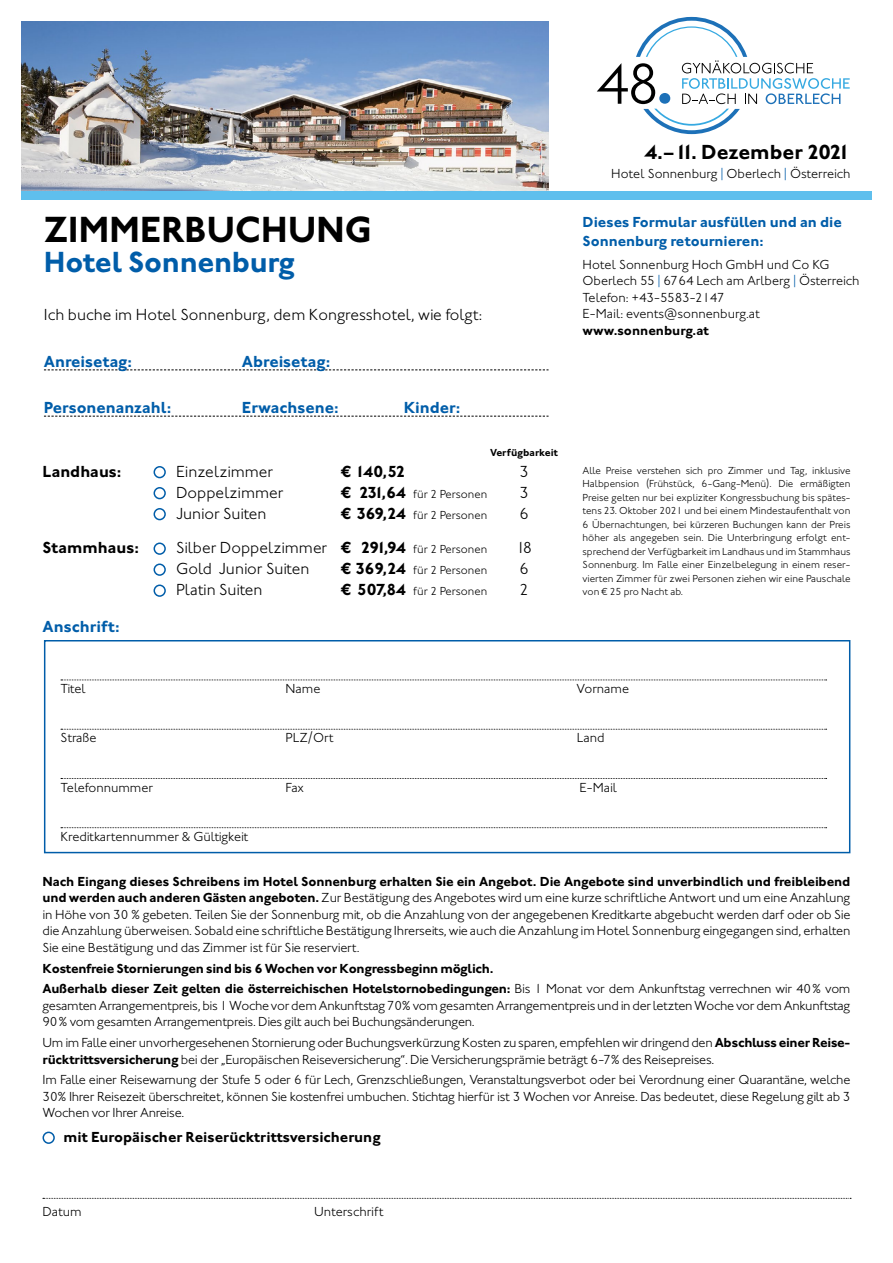
<style>
.page{position:relative;width:893px;height:1263px;background:#fff}
.page>*{position:absolute;margin:0;border:0;box-sizing:border-box;transform-origin:0 0}
.t1{font:700 37.5px "Johnston ITC Std";letter-spacing:-.01em;color:#000}
.t2{font:700 30px "Johnston ITC Std";letter-spacing:-.01em;color:#005da9}
.t3{font:700 21px "Johnston ITC Std";letter-spacing:-.02em;color:#000}
.t4{font:300 16.5px "Johnston ITC Std";color:#000}
.t5{font:700 16.5px "Johnston ITC Std";color:#005da9}
.t6{font:700 16.5px "Johnston ITC Std";color:#000}
.t7{font:700 15px/19.5px "Johnston ITC Std";color:#005da9}
.t8{font:700 15px "Johnston ITC Std";color:#000}
.t9{font:300 13.5px/16.5px "Johnston ITC Std";letter-spacing:-.02em;color:#000;text-align:justify}
.t10{font:300 13.5px/16.5px "Johnston ITC Std";color:#000}
.t11{font:700 13.5px/20.7px "Johnston ITC Std";letter-spacing:-.02em;color:#000}
.t12{font:700 13.5px "Johnston ITC Std";color:#000}
.t13{font:300 12px "Johnston ITC Std";color:#000}
.t14{font:300 10.5px/13.5px "Johnston ITC Std";color:#000;text-align:justify}
.t15{font:700 10.5px "Johnston ITC Std";color:#000}
.s1{font-weight:700;font-size:16.5px}
.s2{font-weight:700}
.s3{font-size:12px}
.s4{color:#005da9}
.s5{font-weight:300}
</style>
<div class="page">
<svg style="left:43px;top:1198px;width:808px;height:1px"></svg>
<svg style="left:44px;top:369px;width:505px;height:1px"></svg>
<svg style="left:44px;top:416px;width:505px;height:1px"></svg>
<svg style="left:61px;top:679px;width:766px;height:1px"></svg>
<svg style="left:61px;top:729px;width:766px;height:1px"></svg>
<svg style="left:61px;top:778px;width:766px;height:1px"></svg>
<svg style="left:61px;top:827px;width:766px;height:1px"></svg>
<div style="left:44px;top:640px;width:806px;height:213px;border:2px solid #005da9"></div>
<div style="left:154px;top:466px;width:12px;height:12px;border:2px solid #005da9;border-radius:50%"></div>
<div style="left:154px;top:487px;width:12px;height:12px;border:2px solid #005da9;border-radius:50%"></div>
<div style="left:154px;top:508px;width:12px;height:12px;border:2px solid #005da9;border-radius:50%"></div>
<div style="left:154px;top:542px;width:12px;height:13px;border:2px solid #005da9;border-radius:50%"></div>
<div style="left:154px;top:563px;width:12px;height:13px;border:2px solid #005da9;border-radius:50%"></div>
<div style="left:154px;top:584px;width:12px;height:13px;border:2px solid #005da9;border-radius:50%"></div>
<img style="left:21px;top:21px;width:528px;height:170px">
<div style="left:21px;top:191px;width:851px;height:9px;background:#5fbfed"></div>
<div style="left:43px;top:1131px;width:12px;height:13px;border:2px solid #005da9;border-radius:50%"></div>
<svg style="left:597px;top:16px;width:253px;height:119px"></svg>
<h1 class="t1" style="left:44px;top:207px;width:330px">ZIMMERBUCHUNG</h1>
<h2 class="t2" style="left:44px;top:244px;width:252px">Hotel Sonnenburg</h2>
<p class="t4" style="left:44px;top:305px;width:440px">Ich buche im Hotel Sonnenburg, dem Kongresshotel, wie folgt:</p>
<p class="t5" style="left:44px;top:351px;width:90px">Anreisetag:</p>
<p class="t5" style="left:242px;top:351px;width:90px">Abreisetag:</p>
<p class="t5" style="left:44px;top:397px;width:129px">Personenanzahl:</p>
<p class="t5" style="left:242px;top:397px;width:98px">Erwachsene:</p>
<p class="t5" style="left:404px;top:397px;width:58px">Kinder:</p>
<p class="t15" style="left:490px;top:446px;width:70px">Verfügbarkeit</p>
<p class="t6" style="left:43px;top:461px;width:81px">Landhaus:</p>
<p class="t4" style="left:176px;top:462px;width:99px">Einzelzimmer</p>
<p class="t6" style="left:341px;top:461px;width:66px">€ 140,52</p>
<p class="t4" style="left:519px;top:462px;width:11px">3</p>
<p class="t4" style="left:176px;top:483px;width:109px">Doppelzimmer</p>
<p class="t13" style="left:341px;top:487px;width:148px"><span class="s1">€ 231,64</span> für 2 Personen</p>
<p class="t4" style="left:519px;top:483px;width:11px">3</p>
<p class="t4" style="left:176px;top:504px;width:92px">Junior Suiten</p>
<p class="t13" style="left:341px;top:508px;width:148px"><span class="s1">€ 369,24</span> für 2 Personen</p>
<p class="t4" style="left:519px;top:504px;width:11px">6</p>
<p class="t6" style="left:43px;top:538px;width:98px">Stammhaus:</p>
<p class="t4" style="left:176px;top:538px;width:313px">Silber Doppelzimmer <span class="s2">€ 291,94</span> <span class="s3">für 2 Personen</span></p>
<p class="t4" style="left:516px;top:538px;width:18px">18</p>
<p class="t4" style="left:176px;top:559px;width:135px">Gold Junior Suiten</p>
<p class="t13" style="left:341px;top:563px;width:148px"><span class="s1">€ 369,24</span> für 2 Personen</p>
<p class="t4" style="left:519px;top:559px;width:11px">6</p>
<p class="t4" style="left:176px;top:580px;width:88px">Platin Suiten</p>
<p class="t13" style="left:341px;top:584px;width:148px"><span class="s1">€ 507,84</span> für 2 Personen</p>
<p class="t4" style="left:519px;top:580px;width:11px">2</p>
<p class="t5" style="left:43px;top:616px;width:79px">Anschrift:</p>
<h3 class="t3" style="left:645px;top:139px;width:207px">4.–11. Dezember 2021</h3>
<p class="t10" style="left:611px;top:165px;width:241px">Hotel Sonnenburg <span class="s4">|</span> Oberlech <span class="s4">|</span> Österreich</p>
<p class="t7" style="left:583px;top:212px;width:261px">Dieses Formular ausfüllen und an die<br>Sonnenburg retournieren:</p>
<p class="t10" style="left:583px;top:256px;width:278px">Hotel Sonnenburg Hoch GmbH und Co KG Oberlech 55 <span class="s4">|</span> 6764 Lech am Arlberg <span class="s4">|</span> Österreich Telefon: +43-5583-2147<br>E-Mail: events@sonnenburg.at</p>
<p class="t12" style="left:583px;top:322px;width:128px">www.sonnenburg.at</p>
<p class="t14" style="left:583px;top:464px;width:269px">Alle Preise verstehen sich pro Zimmer und Tag, inklusive Halbpension (Frühstück, 6-Gang-Menü). Die ermäßigten Preise gelten nur bei expliziter Kongressbuchung bis spätes&shy;tens 23. Oktober 2021 und bei einem Mindestaufenthalt von 6 Übernachtungen, bei kürzeren Buchungen kann der Preis höher als angegeben sein. Die Unterbringung erfolgt ent&shy;sprechend der Verfügbarkeit im Landhaus und im Stammhaus Sonnenburg. Im Falle einer Einzelbelegung in einem reser&shy;vierten Zimmer für zwei Personen ziehen wir eine Pauschale von € 25 pro Nacht ab.</p>
<p class="t9" style="left:61px;top:680px;width:27px">Titel</p>
<p class="t9" style="left:286px;top:680px;width:36px">Name</p>
<p class="t10" style="left:577px;top:680px;width:54px">Vorname</p>
<p class="t9" style="left:61px;top:730px;width:38px">Straße</p>
<p class="t9" style="left:286px;top:730px;width:50px">PLZ/Ort</p>
<p class="t9" style="left:577px;top:730px;width:29px">Land</p>
<p class="t10" style="left:61px;top:779px;width:94px">Telefonnummer</p>
<p class="t9" style="left:286px;top:779px;width:20px">Fax</p>
<p class="t9" style="left:579px;top:779px;width:39px">E-Mail</p>
<p class="t10" style="left:61px;top:828px;width:189px">Kreditkartennummer &amp; Gültigkeit</p>
<p class="t9" style="left:43px;top:873px;width:809px"><span class="s2">Nach Eingang dieses Schreibens im Hotel Sonnenburg erhalten Sie ein Angebot. Die Angebote sind unverbindlich und freibleibend und werden auch anderen Gästen angeboten.</span> Zur Bestätigung des Angebotes wird um eine kurze schriftliche Antwort und um eine Anzahlung in Höhe von 30 % gebeten. Teilen Sie der Sonnenburg mit, ob die Anzahlung von der angegebenen Kreditkarte abgebucht werden darf oder ob Sie die Anzahlung überweisen. Sobald eine schriftliche Bestätigung Ihrerseits, wie auch die Anzahlung im Hotel Sonnenburg eingegangen sind, erhalten Sie eine Bestätigung und das Zimmer ist für Sie reserviert.</p>
<p class="t11" style="left:43px;top:958px;width:809px">Kostenfreie Stornierungen sind bis 6 Wochen vor Kongressbeginn möglich.<br>Außerhalb dieser Zeit gelten die österreichischen Hotelstornobedingungen: <span class="s5">Bis 1 Monat vor dem Ankunftstag verrechnen wir 40% vom</span></p>
<p class="t9" style="left:43px;top:997px;width:809px">gesamten Arrangementpreis, bis 1 Woche vor dem Ankunftstag 70% vom gesamten Arrangementpreis und in der letzten Woche vor dem Ankunftstag<br>90% vom gesamten Arrangementpreis. Dies gilt auch bei Buchungsänderungen.</p>
<p class="t9" style="left:43px;top:1034px;width:809px">Um im Falle einer unvorhergesehenen Stornierung oder Buchungsverkürzung Kosten zu sparen, empfehlen wir dringend den <span class="s2">Abschluss einer Reise&shy;rücktrittsversicherung</span> bei der „Europäischen Reiseversicherung“. Die Versicherungsprämie beträgt 6-7% des Reisepreises.</p>
<p class="t9" style="left:43px;top:1071px;width:809px">Im Falle einer Reisewarnung der Stufe 5 oder 6 für Lech, Grenzschließungen, Veranstaltungsverbot oder bei Verordnung einer Quarantäne, welche 30% Ihrer Reisezeit überschreitet, können Sie kostenfrei umbuchen. Stichtag hierfür ist 3 Wochen vor Anreise. Das bedeutet, diese Regelung gilt ab 3<br>Wochen vor Ihrer Anreise.</p>
<p class="t8" style="left:64px;top:1128px;width:319px">mit Europäischer Reiserücktrittsversicherung</p>
<p class="t9" style="left:43px;top:1203px;width:41px">Datum</p>
<p class="t10" style="left:314px;top:1203px;width:71px">Unterschrift</p>
</div>
